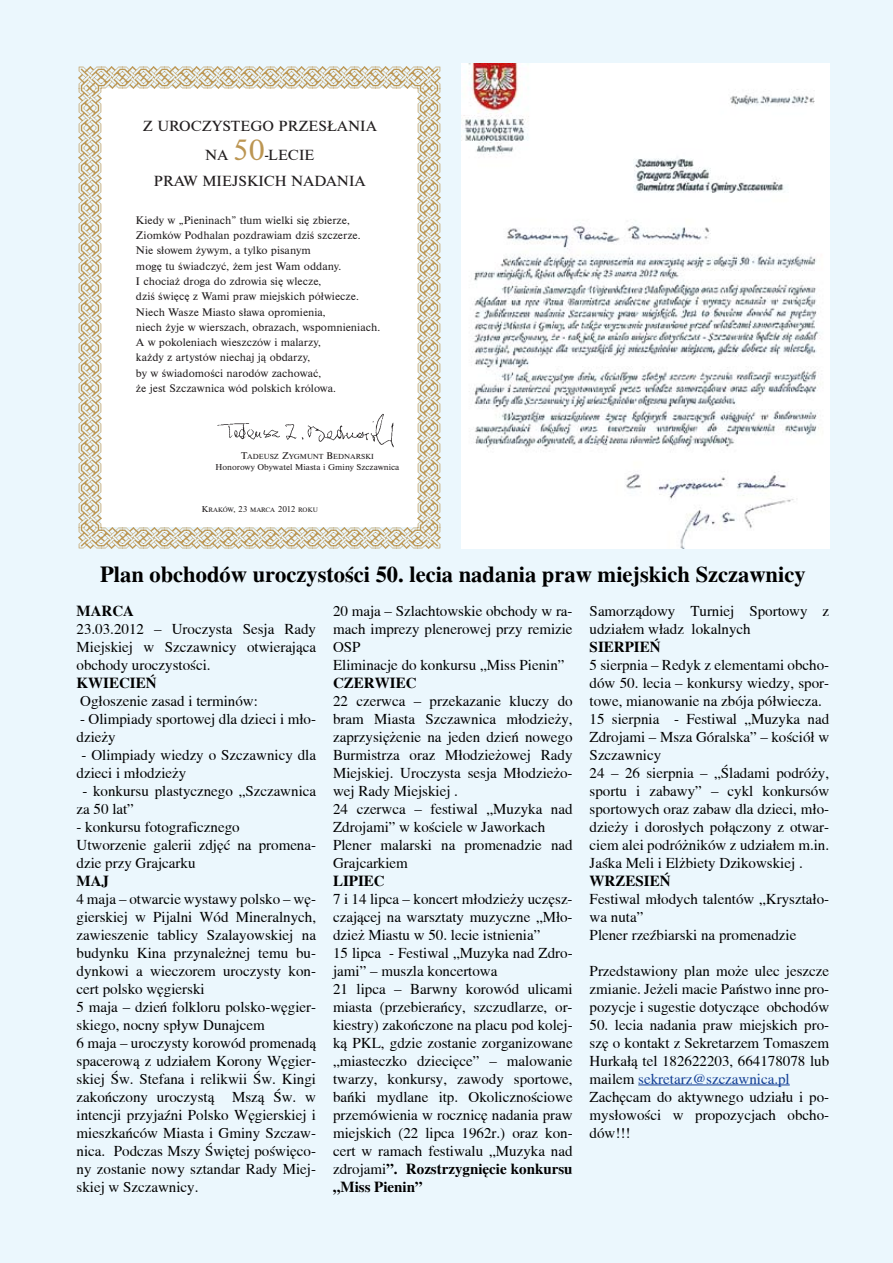
<style>
.page{position:relative;width:893px;height:1263px;background:#ebf7fd}
.page>*{position:absolute;margin:0;border:0;box-sizing:border-box;transform-origin:0 0}
.t1{font:700 22.5px "Toronto";color:#000}
.t2{font:15.3px/28.8px "Nimbus Rom DEE";color:#231f20;text-align:center;scale:1.05 1}
.t3{font:15px/18px "Toronto";color:#000}
.t4{font:700 15px "Toronto";color:#000}
.t5{font:11.4px/15.3px "Nimbus Rom DEE";color:#231f20;scale:1.05 1}
.t6{font:8.85px "Nimbus Rom DEE";color:#231f20;scale:1.05 1}
.t7{font:7.65px "Nimbus Rom DEE";color:#231f20;scale:1.05 1}
.t8{font:6.75px "Nimbus Rom DEE";color:#231f20;scale:1.05 1}
.s1{font-size:30.6px;color:#bc9653}
.s2{font-size:10.2px}
.s3{font-size:8.85px}
.s4{font-weight:700}
.s5{color:#123e95}
</style>
<div class="page">
<hr style="left:638px;top:1084px;width:152px;height:1px;background:#123e95">
<img style="left:462px;top:64px;width:367px;height:484px">
<div style="left:102px;top:88px;width:316px;height:439px;background:#fff"></div>
<img style="left:79px;top:67px;width:362px;height:21px">
<img style="left:418px;top:88px;width:23px;height:461px">
<img style="left:79px;top:527px;width:339px;height:22px">
<img style="left:79px;top:88px;width:23px;height:439px">
<img style="left:218px;top:414px;width:176px;height:34px">
<p class="t2" style="left:143px;top:112px;width:224px">Z UROCZYSTEGO PRZESŁANIA<br>NA <span class="s1">50</span>-LECIE</p>
<p class="t2" style="left:154px;top:167px;width:203px">PRAW MIEJSKICH NADANIA</p>
<p class="t5" style="left:136px;top:212px;width:234px">Kiedy w „Pieninach” tłum wielki się zbierze, Ziomków Podhalan pozdrawiam dziś szczerze.<br>Nie słowem żywym, a tylko pisanym<br>mogę tu świadczyć, żem jest Wam oddany.<br>I chociaż droga do zdrowia się wlecze,<br>dziś święcę z Wami praw miejskich półwiecze.<br>Niech Wasze Miasto sława opromienia,<br>niech żyje w wierszach, obrazach, wspomnieniach.<br>A w pokoleniach wieszczów i malarzy,<br>każdy z artystów niechaj ją obdarzy,<br>by w świadomości narodów zachować,<br>że jest Szczawnica wód polskich królowa.</p>
<p class="t7" style="left:241px;top:452px;width:128px"><span class="s2">T</span>ADEUSZ <span class="s2">Z</span>YGMUNT <span class="s2">B</span>EDNARSKI</p>
<p class="t6" style="left:216px;top:462px;width:177px">Honorowy Obywatel Miasta i Gminy Szczawnica</p>
<p class="t8" style="left:202px;top:506px;width:112px"><span class="s3">K</span>RAKÓW<span class="s3">, 23</span> MARCA <span class="s3">2012</span> ROKU</p>
<h1 class="t1" style="left:100px;top:561px;width:707px">Plan obchodów uroczystości 50. lecia nadania praw miejskich Szczawnicy</h1>
<p class="t4" style="left:77px;top:602px;width:59px">MARCA</p>
<p class="t3" style="left:77px;top:620px;width:241px;text-align:justify">23.03.2012 – Uroczysta Sesja Rady Miejskiej w Szczawnicy otwierająca obchody uroczystości.</p>
<p class="t4" style="left:77px;top:674px;width:82px">KWIECIEŃ</p>
<p class="t3" style="left:80px;top:692px;width:179px">Ogłoszenie zasad i terminów:</p>
<p class="t3" style="left:77px;top:710px;width:241px">- Olimpiady sportowej dla dzieci i mło&shy;dzieży</p>
<p class="t3" style="left:77px;top:746px;width:241px;text-indent:5px">- Olimpiady wiedzy o Szczawnicy dla dzieci i młodzieży</p>
<p class="t3" style="left:77px;top:782px;width:241px;text-indent:6px">- konkursu plastycznego „Szczawnica za 50 lat”</p>
<p class="t3" style="left:77px;top:818px;width:241px">- konkursu fotograficznego<br>Utworzenie galerii zdjęć na promena&shy;dzie przy Grajcarku</p>
<p class="t4" style="left:77px;top:872px;width:34px">MAJ</p>
<p class="t3" style="left:77px;top:890px;width:241px">4 maja – otwarcie wystawy polsko – wę&shy;gierskiej w Pijalni Wód Mineralnych, zawieszenie tablicy Szalayowskiej na budynku Kina przynależnej temu bu&shy;dynkowi a wieczorem uroczysty kon&shy;cert polsko węgierski<br>5 maja – dzień folkloru polsko-węgier&shy;skiego, nocny spływ Dunajcem<br>6 maja – uroczysty korowód promenadą spacerową z udziałem Korony Węgier&shy;skiej Św. Stefana i relikwii Św. Kingi zakończony uroczystą Mszą Św. w intencji przyjaźni Polsko Węgierskiej i mieszkańców Miasta i Gminy Szczaw&shy;nica. Podczas Mszy Świętej poświęco&shy;ny zostanie nowy sztandar Rady Miej&shy;skiej w Szczawnicy.</p>
<p class="t3" style="left:333px;top:601px;width:241px">20 maja – Szlachtowskie obchody w ra&shy;mach imprezy plenerowej przy remizie<br>OSP<br>Eliminacje do konkursu „Miss Pienin”</p>
<p class="t4" style="left:333px;top:674px;width:85px">CZERWIEC</p>
<p class="t3" style="left:333px;top:691px;width:241px">22 czerwca – przekazanie kluczy do bram Miasta Szczawnica młodzieży, zaprzysiężenie na jeden dzień nowego<br>Burmistrza oraz Młodzieżowej Rady<br>Miejskiej. Uroczysta sesja Młodzieżo&shy;wej Rady Miejskiej .<br>24 czerwca – festiwal „Muzyka nad<br>Zdrojami” w kościele w Jaworkach<br>Plener malarski na promenadzie nad<br>Grajcarkiem</p>
<p class="t4" style="left:333px;top:872px;width:53px">LIPIEC</p>
<p class="t3" style="left:333px;top:889px;width:241px">7 i 14 lipca – koncert młodzieży uczęsz&shy;czającej na warsztaty muzyczne „Mło&shy;dzież Miastu w 50. lecie istnienia”<br>15 lipca - Festiwal „Muzyka nad Zdro&shy;jami” – muszla koncertowa<br>21 lipca – Barwny korowód ulicami miasta (przebierańcy, szczudlarze, or&shy;kiestry) zakończone na placu pod kolej&shy;ką PKL, gdzie zostanie zorganizowane „miasteczko dziecięce” – malowanie twarzy, konkursy, zawody sportowe, bańki mydlane itp. Okolicznościowe przemówienia w rocznicę nadania praw miejskich (22 lipca 1962r.) oraz kon&shy;cert w ramach festiwalu „Muzyka nad zdrojami<span class="s4">”. Rozstrzygnięcie konkursu „Miss Pienin”</span></p>
<p class="t3" style="left:590px;top:601px;width:241px">Samorządowy Turniej Sportowy z udziałem władz lokalnych</p>
<p class="t4" style="left:590px;top:638px;width:72px">SIERPIEŃ</p>
<p class="t3" style="left:590px;top:655px;width:241px">5 sierpnia – Redyk z elementami obcho&shy;dów 50. lecia – konkursy wiedzy, spor&shy;towe, mianowanie na zbója półwiecza.<br>15 sierpnia - Festiwal „Muzyka nad Zdrojami – Msza Góralska” – kościół w Szczawnicy<br>24 – 26 sierpnia – „Śladami podróży, sportu i zabawy” – cykl konkursów sportowych oraz zabaw dla dzieci, mło&shy;dzieży i dorosłych połączony z otwar&shy;ciem alei podróżników z udziałem m.in.<br>Jaśka Meli i Elżbiety Dzikowskiej .</p>
<p class="t4" style="left:590px;top:872px;width:82px">WRZESIEŃ</p>
<p class="t3" style="left:590px;top:889px;width:241px">Festiwal młodych talentów „Kryształo&shy;wa nuta”<br>Plener rzeźbiarski na promenadzie</p>
<p class="t3" style="left:590px;top:961px;width:241px;text-align:justify">Przedstawiony plan może ulec jeszcze zmianie. Jeżeli macie Państwo inne pro&shy;pozycje i sugestie dotyczące obchodów</p>
<p class="t3" style="left:590px;top:1015px;width:241px">50. lecia nadania praw miejskich pro&shy;szę o kontakt z Sekretarzem Tomaszem<br>Hurkałą tel 182622203, 664178078 lub mailem <span class="s5">sekretarz@szczawnica.pl<br></span>Zachęcam do aktywnego udziału i po&shy;mysłowości w propozycjach obcho&shy;dów!!!</p>
</div>
